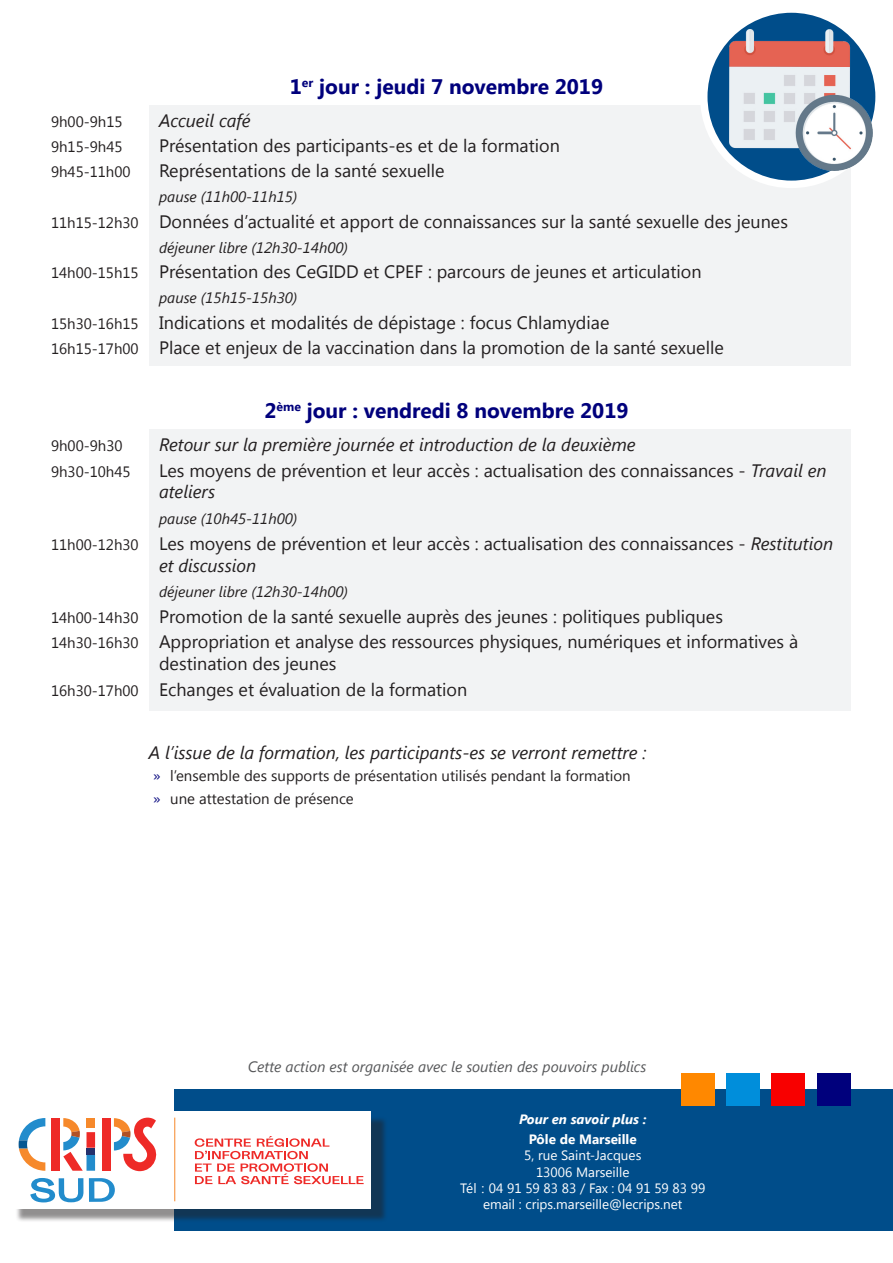
<style>
.page{position:relative;width:893px;height:1263px;background:#fff}
.page>*{position:absolute;margin:0;border:0;box-sizing:border-box;transform-origin:0 0}
.t1{font:700 21px "Segoe UI";color:#00007c}
.t2{font:18px/21.6px "Segoe UI";color:#231f20}
.t3{font:italic 18px "Segoe UI";color:#231f20}
.t4{font:15px "Segoe UI";color:#231f20}
.t5{font:italic 15px "Segoe UI";color:#231f20}
.t6{font:italic 15px "Segoe UI";color:#57585a}
.t7{font:13.5px "Segoe UI";color:#fff}
.t8{font:italic 700 13.5px "Segoe UI";color:#fff}
.t9{font:700 13.5px "Segoe UI";color:#fff}
.s1{font-size:15px}
.s2{font-style:italic}
.s3{color:#00007c}
</style>
<div class="page">
<div style="left:149px;top:105px;width:701px;height:261px;background:#f2f3f4"></div>
<div style="left:149px;top:429px;width:701px;height:281px;background:#f2f3f4"></div>
<div style="left:174px;top:1089px;width:719px;height:141px;background:#004d8a"></div>
<div style="left:15px;top:1116px;width:372px;height:107px;background:#231f20;opacity:.5"></div>
<div style="left:9px;top:1111px;width:362px;height:98px;background:#fff"></div>
<svg style="left:195px;top:1136px;width:169px;height:48px"></svg>
<hr style="left:174px;top:1117px;width:1px;height:84px;background:#f6892b">
<svg style="left:30px;top:1178px;width:85px;height:24px"></svg>
<div style="left:52px;top:1118px;width:8px;height:53px;background:#ee2a27"></div>
<div style="left:102px;top:1118px;width:9px;height:53px;background:#ee2a27"></div>
<svg style="left:63px;top:1118px;width:32px;height:53px"></svg>
<svg style="left:114px;top:1117px;width:43px;height:54px"></svg>
<svg style="left:19px;top:1118px;width:26px;height:53px"></svg>
<svg style="left:704px;top:9px;width:175px;height:175px;fill:#004d8a"></svg>
<div style="left:700px;top:5px;width:183px;height:183px;border:8px solid #fff;border-radius:50%"></div>
<img style="left:729px;top:29px;width:144px;height:142px">
<div style="left:817px;top:1073px;width:33px;height:32px;background:#00007c"></div>
<div style="left:771px;top:1073px;width:34px;height:32px;background:#f80000"></div>
<div style="left:726px;top:1073px;width:34px;height:32px;background:#008edb"></div>
<div style="left:681px;top:1073px;width:34px;height:32px;background:#f80"></div>
<p class="t1" style="left:290px;top:72px;width:315px">1<sup>er</sup> jour : jeudi 7 novembre 2019</p>
<p class="t4" style="left:51px;top:111px;width:73px">9h00-9h15</p>
<p class="t3" style="left:159px;top:108px;width:93px">Accueil café</p>
<p class="t4" style="left:51px;top:136px;width:73px">9h15-9h45</p>
<p class="t2" style="left:159px;top:134px;width:402px">Présentation des participants-es et de la formation</p>
<p class="t4" style="left:51px;top:161px;width:81px">9h45-11h00</p>
<p class="t2" style="left:159px;top:159px;width:287px">Représentations de la santé sexuelle</p>
<p class="t5" style="left:159px;top:186px;width:140px">pause (11h00-11h15)</p>
<p class="t2" style="left:51px;top:210px;width:738px"><span class="s1">11h15-12h30</span> Données d’actualité et apport de connaissances sur la santé sexuelle des jeunes</p>
<p class="t5" style="left:159px;top:237px;width:191px">déjeuner libre (12h30-14h00)</p>
<p class="t2" style="left:51px;top:260px;width:652px"><span class="s1">14h00-15h15</span> Présentation des CeGIDD et CPEF : parcours de jeunes et articulation</p>
<p class="t5" style="left:159px;top:288px;width:140px">pause (15h15-15h30)</p>
<p class="t2" style="left:51px;top:311px;width:560px"><span class="s1">15h30-16h15</span> Indications et modalités de dépistage : focus Chlamydiae</p>
<p class="t2" style="left:51px;top:336px;width:674px"><span class="s1">16h15-17h00</span> Place et enjeux de la vaccination dans la promotion de la santé sexuelle</p>
<p class="t1" style="left:264px;top:396px;width:366px">2<sup>ème</sup> jour : vendredi 8 novembre 2019</p>
<p class="t4" style="left:51px;top:435px;width:73px">9h00-9h30</p>
<p class="t3" style="left:159px;top:432px;width:478px">Retour sur la première journée et introduction de la deuxième</p>
<p class="t4" style="left:51px;top:461px;width:81px">9h30-10h45</p>
<p class="t2" style="left:159px;top:459px;width:669px">Les moyens de prévention et leur accès : actualisation des connaissances - <span class="s2">Travail en ateliers</span></p>
<p class="t5" style="left:159px;top:508px;width:140px">pause (10h45-11h00)</p>
<p class="t2" style="left:159px;top:532px;width:676px;text-indent:-108px"><span class="s1">11h00-12h30</span> Les moyens de prévention et leur accès : actualisation des connaissances - <span class="s2">Restitution et discussion</span></p>
<p class="t5" style="left:159px;top:581px;width:191px">déjeuner libre (12h30-14h00)</p>
<p class="t2" style="left:51px;top:605px;width:673px"><span class="s1">14h00-14h30</span> Promotion de la santé sexuelle auprès des jeunes : politiques publiques</p>
<p class="t2" style="left:159px;top:630px;width:641px;text-indent:-108px"><span class="s1">14h30-16h30</span> Appropriation et analyse des ressources physiques, numériques et informatives à destination des jeunes</p>
<p class="t2" style="left:51px;top:678px;width:418px"><span class="s1">16h30-17h00</span> Echanges et évaluation de la formation</p>
<p class="t3" style="left:149px;top:740px;width:499px">A l’issue de la formation, les participants-es se verront remettre :</p>
<p class="t4" style="left:153px;top:765px;width:479px"><span class="s3">»</span> l’ensemble des supports de présentation utilisés pendant la formation</p>
<p class="t4" style="left:153px;top:788px;width:202px"><span class="s3">»</span> une attestation de présence</p>
<p class="t6" style="left:248px;top:1056px;width:400px">Cette action est organisée avec le soutien des pouvoirs publics</p>
<p class="t8" style="left:519px;top:1109px;width:129px">Pour en savoir plus :</p>
<p class="t9" style="left:529px;top:1130px;width:110px">Pôle de Marseille</p>
<p class="t7" style="left:524px;top:1146px;width:119px">5, rue Saint-Jacques</p>
<p class="t7" style="left:536px;top:1162px;width:95px">13006 Marseille</p>
<p class="t7" style="left:460px;top:1178px;width:247px">Tél : 04 91 59 83 83 / Fax : 04 91 59 83 99</p>
<p class="t7" style="left:483px;top:1195px;width:201px">email : crips.marseille@lecrips.net</p>
</div>
